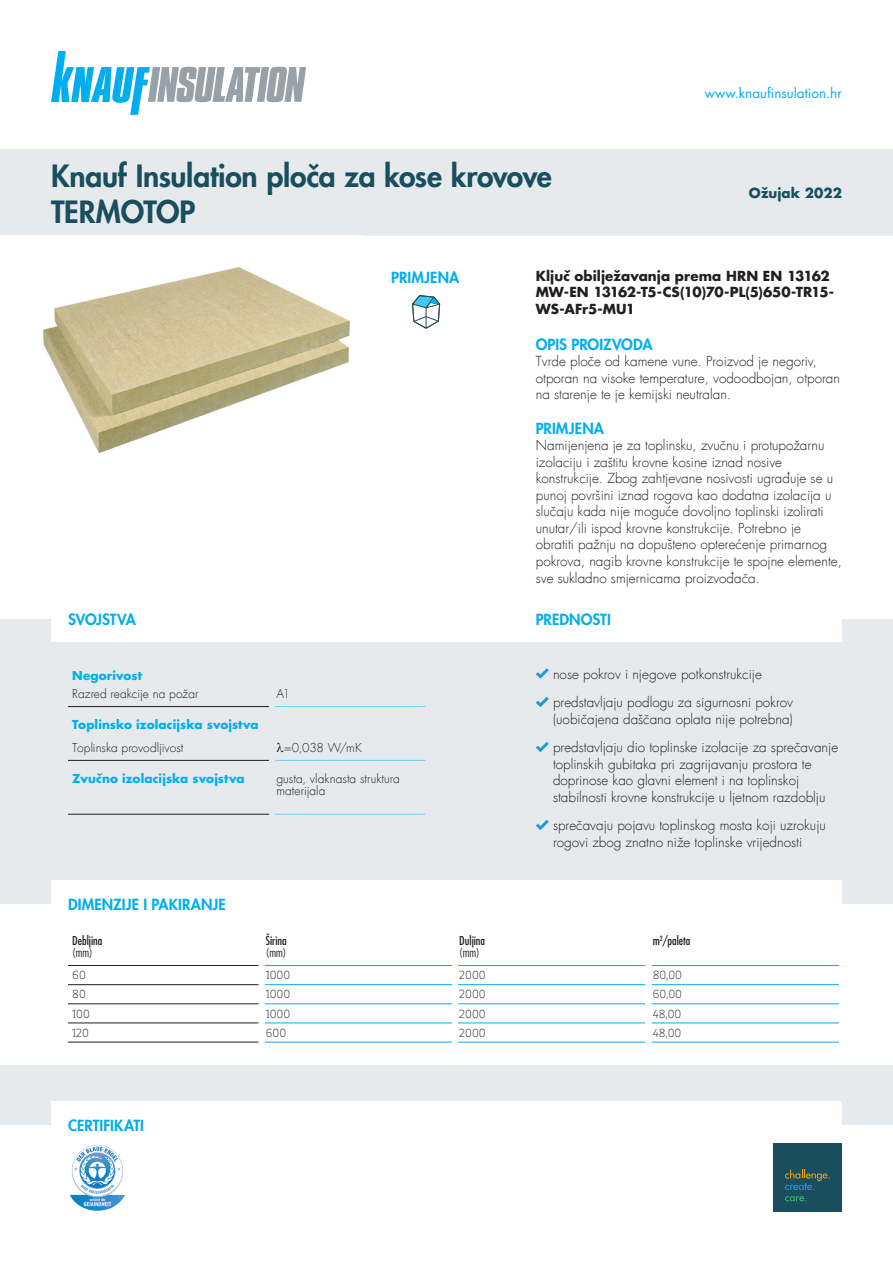
<style>
.page{position:relative;width:893px;height:1263px;background:#fff}
.page>*{position:absolute;margin:0;border:0;box-sizing:border-box;transform-origin:0 0}
.t1{font:30px/36px "Futura LT Heavy";letter-spacing:-.01em;color:#184e5d}
.t2{font:15px "Futura LT Heavy";letter-spacing:.005em;color:#00aeef}
.t3{font:300 13.5px/16.5px "Futura LT";color:#231f20}
.t4{font:700 13.5px/16.5px "Futura X";letter-spacing:-.02em;color:#231f20}
.t5{font:700 13.5px "Futura X";color:#231f20}
.t6{font:13.5px "Futura X";color:#00aeef}
.t7{font:700 13.5px "Futura X";letter-spacing:.005em;color:#184e5d}
.Tablica_vrijednosti{font:300 12px/12px "Futura LT";color:#231f20}
.Tablica_kategorija{font:700 12px "Futura X";letter-spacing:.005em;color:#00aeef}
.Tablica_vrijednosti-2{font:300 12px "Dobra Slab";color:#231f20}
.Tablica_kategorija-2{font:500 condensed 12px "Futura X";color:#231f20}
.Tablica_kategorija-3{font:300 condensed 12px "Futura X";color:#231f20}
</style>
<div class="page">
<svg style="left:51px;top:51px;width:255px;height:64px"></svg>
<div style="left:0;top:149px;width:893px;height:87px;background:#e7eaec"></div>
<img style="left:42px;top:267px;width:308px;height:187px">
<div style="left:0;top:619px;width:893px;height:285px;background:#e7eaec"></div>
<div style="left:0;top:1065px;width:893px;height:60px;background:#e7eaec"></div>
<div style="left:51px;top:595px;width:472px;height:47px;background:#fff"></div>
<div style="left:51px;top:1101px;width:791px;height:47px;background:#fff"></div>
<div style="left:51px;top:880px;width:791px;height:47px;background:#fff"></div>
<div style="left:519px;top:595px;width:323px;height:47px;background:#fff"></div>
<hr style="left:68px;top:706px;width:201px;height:1px;background:#231f20">
<hr style="left:68px;top:760px;width:201px;height:1px;background:#231f20">
<hr style="left:68px;top:814px;width:201px;height:1px;background:#231f20">
<hr style="left:275px;top:706px;width:150px;height:1px;background:#6bcff6">
<hr style="left:275px;top:760px;width:150px;height:1px;background:#6bcff6">
<hr style="left:275px;top:814px;width:150px;height:1px;background:#6bcff6">
<svg style="left:536px;top:668px;width:13px;height:11px"></svg>
<svg style="left:536px;top:697px;width:13px;height:10px"></svg>
<svg style="left:536px;top:742px;width:13px;height:10px"></svg>
<svg style="left:536px;top:820px;width:13px;height:10px"></svg>
<svg style="left:68px;top:985px;width:771px;height:57px"></svg>
<hr style="left:264px;top:965px;width:188px;height:1px;background:#00aeef">
<hr style="left:458px;top:965px;width:187px;height:1px;background:#00aeef">
<hr style="left:651px;top:965px;width:188px;height:1px;background:#00aeef">
<hr style="left:651px;top:984px;width:188px;height:1px;background:#00aeef">
<hr style="left:651px;top:1003px;width:188px;height:1px;background:#00aeef">
<hr style="left:651px;top:1023px;width:188px;height:1px;background:#00aeef">
<hr style="left:651px;top:1042px;width:188px;height:1px;background:#00aeef">
<hr style="left:264px;top:984px;width:188px;height:1px;background:#00aeef">
<hr style="left:458px;top:984px;width:187px;height:1px;background:#00aeef">
<hr style="left:264px;top:1003px;width:188px;height:1px;background:#00aeef">
<hr style="left:458px;top:1003px;width:187px;height:1px;background:#00aeef">
<hr style="left:264px;top:1023px;width:188px;height:1px;background:#00aeef">
<hr style="left:458px;top:1023px;width:187px;height:1px;background:#00aeef">
<hr style="left:264px;top:1042px;width:188px;height:1px;background:#00aeef">
<hr style="left:458px;top:1042px;width:187px;height:1px;background:#00aeef">
<div style="left:258px;top:985px;width:6px;height:19px;background:#fff"></div>
<div style="left:452px;top:985px;width:6px;height:19px;background:#fff"></div>
<div style="left:258px;top:1004px;width:6px;height:19px;background:#fff"></div>
<div style="left:452px;top:1004px;width:6px;height:19px;background:#fff"></div>
<div style="left:258px;top:1023px;width:6px;height:19px;background:#fff"></div>
<div style="left:452px;top:1023px;width:6px;height:19px;background:#fff"></div>
<hr style="left:68px;top:965px;width:190px;height:1px;background:#231f20">
<hr style="left:68px;top:984px;width:190px;height:1px;background:#231f20">
<hr style="left:68px;top:1003px;width:190px;height:1px;background:#231f20">
<hr style="left:68px;top:1023px;width:190px;height:1px;background:#231f20">
<hr style="left:68px;top:1042px;width:190px;height:1px;background:#231f20">
<div style="left:645px;top:985px;width:6px;height:19px;background:#fff"></div>
<div style="left:645px;top:1004px;width:6px;height:19px;background:#fff"></div>
<div style="left:645px;top:1023px;width:6px;height:19px;background:#fff"></div>
<img style="left:70px;top:1145px;width:55px;height:66px">
<div style="left:774px;top:1144px;width:68px;height:68px;background:#184e5d"></div>
<svg style="left:785px;top:1169px;width:45px;height:21px"></svg>
<svg style="left:785px;top:1196px;width:21px;height:5px"></svg>
<svg style="left:412px;top:295px;width:28px;height:34px"></svg>
<p class="t1" style="left:51px;top:157px;width:502px">Knauf Insulation ploča za kose krovove<br>TERMOTOP</p>
<p class="t6" style="left:705px;top:84px;width:139px">www.knaufinsulation.hr</p>
<p class="t7" style="left:749px;top:184px;width:94px">Ožujak 2022</p>
<p class="t2" style="left:68px;top:609px;width:69px">SVOJSTVA</p>
<p class="t2" style="left:391px;top:267px;width:70px">PRIMJENA</p>
<p class="t5" style="left:536px;top:267px;width:295px">Ključ obilježavanja prema HRN EN 13162</p>
<p class="t4" style="left:536px;top:284px;width:300px">MW-EN 13162-T5-CS(10)70-PL(5)650-TR15-<br>WS-AFr5-MU1</p>
<p class="t2" style="left:536px;top:334px;width:118px">OPIS PROIZVODA</p>
<p class="t3" style="left:536px;top:354px;width:306px">Tvrde ploče od kamene vune. Proizvod je negoriv, otporan na visoke temperature, vodoodbojan, otporan na starenje te je kemijski neutralan.</p>
<p class="t2" style="left:536px;top:418px;width:70px">PRIMJENA</p>
<p class="t3" style="left:536px;top:438px;width:308px">Namijenjena je za toplinsku, zvučnu i protupožarnu izolaciju i zaštitu krovne kosine iznad nosive konstrukcije. Zbog zahtjevane nosivosti ugrađuje se u punoj površini iznad rogova kao dodatna izolacija u slučaju kada nije moguće dovoljno toplinski izolirati unutar/ili ispod krovne konstrukcije. Potrebno je obratiti pažnju na dopušteno opterećenje primarnog pokrova, nagib krovne konstrukcije te spojne elemente, sve sukladno smjernicama proizvođača.</p>
<p class="t2" style="left:536px;top:609px;width:77px">PREDNOSTI</p>
<p class="Tablica_kategorija" style="left:72px;top:667px;width:71px">Negorivost</p>
<p class="Tablica_vrijednosti" style="left:72px;top:688px;width:128px">Razred reakcije na požar</p>
<p class="Tablica_vrijednosti" style="left:276px;top:688px;width:15px">A1</p>
<p class="Tablica_kategorija" style="left:72px;top:717px;width:188px">Toplinsko izolacijska svojstva</p>
<p class="Tablica_vrijednosti" style="left:72px;top:742px;width:113px">Toplinska provodljivost</p>
<p class="Tablica_vrijednosti" style="left:284px;top:742px;width:79px">=0,038 W/mK</p>
<p class="Tablica_kategorija" style="left:72px;top:770px;width:174px">Zvučno izolacijska svojstva</p>
<p class="Tablica_vrijednosti" style="left:276px;top:773px;width:125px">gusta, vlaknasta struktura materijala</p>
<p class="t3" style="left:553px;top:666px;width:210px">nose pokrov i njegove potkonstrukcije</p>
<p class="t3" style="left:553px;top:694px;width:242px">predstavljaju podlogu za sigurnosni pokrov (uobičajena daščana oplata nije potrebna)</p>
<p class="t3" style="left:553px;top:739px;width:287px">predstavljaju dio toplinske izolacije za sprečavanje toplinskih gubitaka pri zagrijavanju prostora te doprinose kao glavni element i na toplinskoj stabilnosti krovne konstrukcije u ljetnom razdoblju</p>
<p class="t3" style="left:553px;top:817px;width:274px">sprečavaju pojavu toplinskog mosta koji uzrokuju rogovi zbog znatno niže toplinske vrijednosti</p>
<p class="t2" style="left:68px;top:894px;width:159px">DIMENZIJE I PAKIRANJE</p>
<p class="Tablica_kategorija-2" style="left:72px;top:933px;width:32px">Debljina</p>
<p class="Tablica_kategorija-3" style="left:72px;top:945px;width:22px">(mm)</p>
<p class="Tablica_kategorija-2" style="left:266px;top:933px;width:23px">Širina</p>
<p class="Tablica_kategorija-3" style="left:266px;top:945px;width:22px">(mm)</p>
<p class="Tablica_kategorija-2" style="left:459px;top:933px;width:27px">Duljina</p>
<p class="Tablica_kategorija-3" style="left:459px;top:945px;width:22px">(mm)</p>
<p class="Tablica_kategorija-2" style="left:653px;top:933px;width:39px">m<sup>2</sup>/paleta</p>
<p class="Tablica_vrijednosti-2" style="left:72px;top:968px;width:15px">60</p>
<p class="Tablica_vrijednosti-2" style="left:266px;top:968px;width:26px">1000</p>
<p class="Tablica_vrijednosti-2" style="left:459px;top:968px;width:28px">2000</p>
<p class="Tablica_vrijednosti-2" style="left:653px;top:968px;width:31px">80,00</p>
<p class="Tablica_vrijednosti-2" style="left:72px;top:987px;width:15px">80</p>
<p class="Tablica_vrijednosti-2" style="left:266px;top:987px;width:26px">1000</p>
<p class="Tablica_vrijednosti-2" style="left:459px;top:987px;width:28px">2000</p>
<p class="Tablica_vrijednosti-2" style="left:653px;top:987px;width:31px">60,00</p>
<p class="Tablica_vrijednosti-2" style="left:72px;top:1006px;width:19px">100</p>
<p class="Tablica_vrijednosti-2" style="left:266px;top:1006px;width:26px">1000</p>
<p class="Tablica_vrijednosti-2" style="left:459px;top:1006px;width:28px">2000</p>
<p class="Tablica_vrijednosti-2" style="left:653px;top:1006px;width:30px">48,00</p>
<p class="Tablica_vrijednosti-2" style="left:72px;top:1025px;width:18px">120</p>
<p class="Tablica_vrijednosti-2" style="left:266px;top:1025px;width:22px">600</p>
<p class="Tablica_vrijednosti-2" style="left:459px;top:1025px;width:28px">2000</p>
<p class="Tablica_vrijednosti-2" style="left:653px;top:1025px;width:30px">48,00</p>
<p class="t2" style="left:68px;top:1115px;width:78px">CERTIFIKATI</p>
</div>
